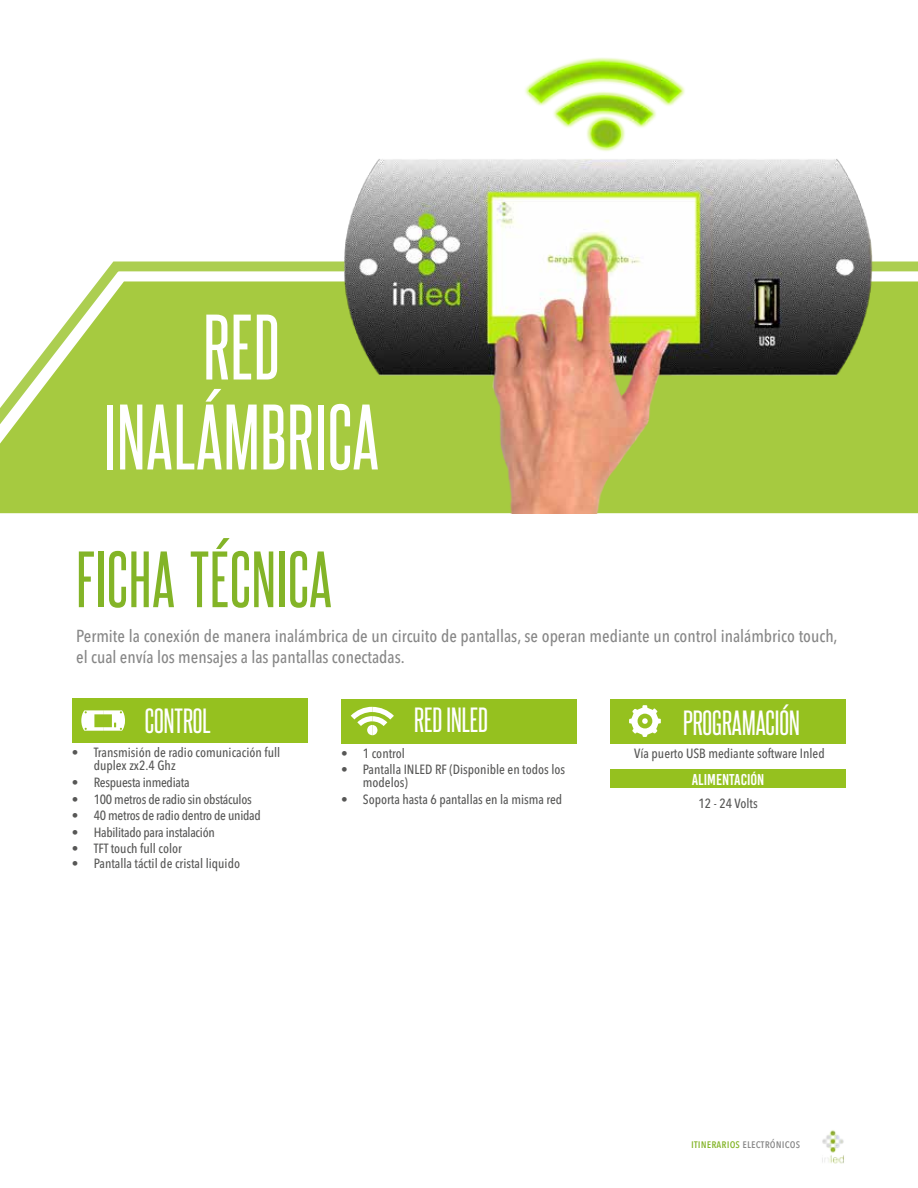
<style>
.page{position:relative;width:918px;height:1188px;background:#fff}
.page>*{position:absolute;margin:0;border:0;box-sizing:border-box;transform-origin:0 0}
.t1{font:78.9px/90px "Steelfish Rg";letter-spacing:.015em;color:#fff;text-align:center}
.t2{font:67.65px "Steelfish Rg";letter-spacing:.015em;color:#83b427}
.t3{font:30.15px "Steelfish Rg";color:#fff}
.t4{font:500 condensed 17.25px/20.7px "Avenir Next LT Pro";color:#878787}
.t5{font:15.6px "Bebas Kai";color:#fff}
.t6{font:500 condensed 13.2px/13.2px "Avenir Next LT Pro";color:#575756}
.t7{font:500 condensed 13.2px "Avenir Next LT Pro";letter-spacing:-.02em;color:#575756}
.t8{font:500 condensed 12px "Avenir Next LT Pro";letter-spacing:.01em;color:#878787}
.s1{color:#83b427}
</style>
<div class="page">
<img style="left:822px;top:1130px;width:22px;height:34px">
<div style="left:0;top:281px;width:918px;height:232px;background:#a6ca40"></div>
<svg style="left:0;top:261px;width:317px;height:172px"></svg>
<div style="left:425px;top:261px;width:493px;height:10px;background:#acce51"></div>
<img style="left:317px;top:57px;width:556px;height:456px">
<div style="left:610px;top:770px;width:236px;height:18px;background:#95c11f"></div>
<div style="left:341px;top:699px;width:236px;height:44px;background:#95c11f"></div>
<div style="left:610px;top:699px;width:236px;height:44px;background:#95c11f"></div>
<div style="left:72px;top:698px;width:236px;height:45px;background:#95c11f"></div>
<svg style="left:629px;top:705px;width:32px;height:32px"></svg>
<svg style="left:351px;top:707px;width:43px;height:28px"></svg>
<svg style="left:81px;top:710px;width:44px;height:21px"></svg>
<h1 class="t1" style="left:104px;top:300px;width:276px">RED<br>INALÁMBRICA</h1>
<h2 class="t2" style="left:76px;top:538px;width:257px">FICHA TÉCNICA</h2>
<h3 class="t4" style="left:76px;top:625px;width:763px">Permite la conexión de manera inalámbrica de un circuito de pantallas, se operan mediante un control inalámbrico touch, el cual envía los mensajes a las pantallas conectadas.</h3>
<h3 class="t3" style="left:145px;top:703px;width:67px">CONTROL</h3>
<h3 class="t3" style="left:414px;top:701px;width:75px">RED INLED</h3>
<h3 class="t3" style="left:683px;top:704px;width:118px">PROGRAMACIÓN</h3>
<p class="t5" style="left:692px;top:771px;width:74px">ALIMENTACIÓN</p>
<p class="t6" style="left:699px;top:797px;width:61px">12 - 24 Volts</p>
<p class="t6" style="left:94px;top:746px;width:188px;text-indent:-22px">• Transmisión de radio comunicación full duplex zx2.4 Ghz</p>
<p class="t7" style="left:72px;top:774px;width:119px">• Respuesta inmediata</p>
<p class="t7" style="left:72px;top:791px;width:181px">• 100 metros de radio sin obstáculos</p>
<p class="t7" style="left:72px;top:808px;width:190px">• 40 metros de radio dentro de unidad</p>
<p class="t7" style="left:72px;top:824px;width:144px">• Habilitado para instalación</p>
<p class="t6" style="left:72px;top:841px;width:112px">• TFT touch full color</p>
<p class="t6" style="left:72px;top:857px;width:170px">• Pantalla táctil de cristal liquido</p>
<p class="t6" style="left:634px;top:746px;width:192px">Vía puerto USB mediante software Inled</p>
<p class="t6" style="left:341px;top:746px;width:65px">• 1 control</p>
<p class="t6" style="left:363px;top:763px;width:204px;text-indent:-22px">• Pantalla INLED RF (Disponible en todos los modelos)</p>
<p class="t6" style="left:341px;top:793px;width:223px">• Soporta hasta 6 pantallas en la misma red</p>
<p class="t8" style="left:691px;top:1137px;width:111px"><span class="s1">itinerarios</span> electrónicos</p>
</div>
